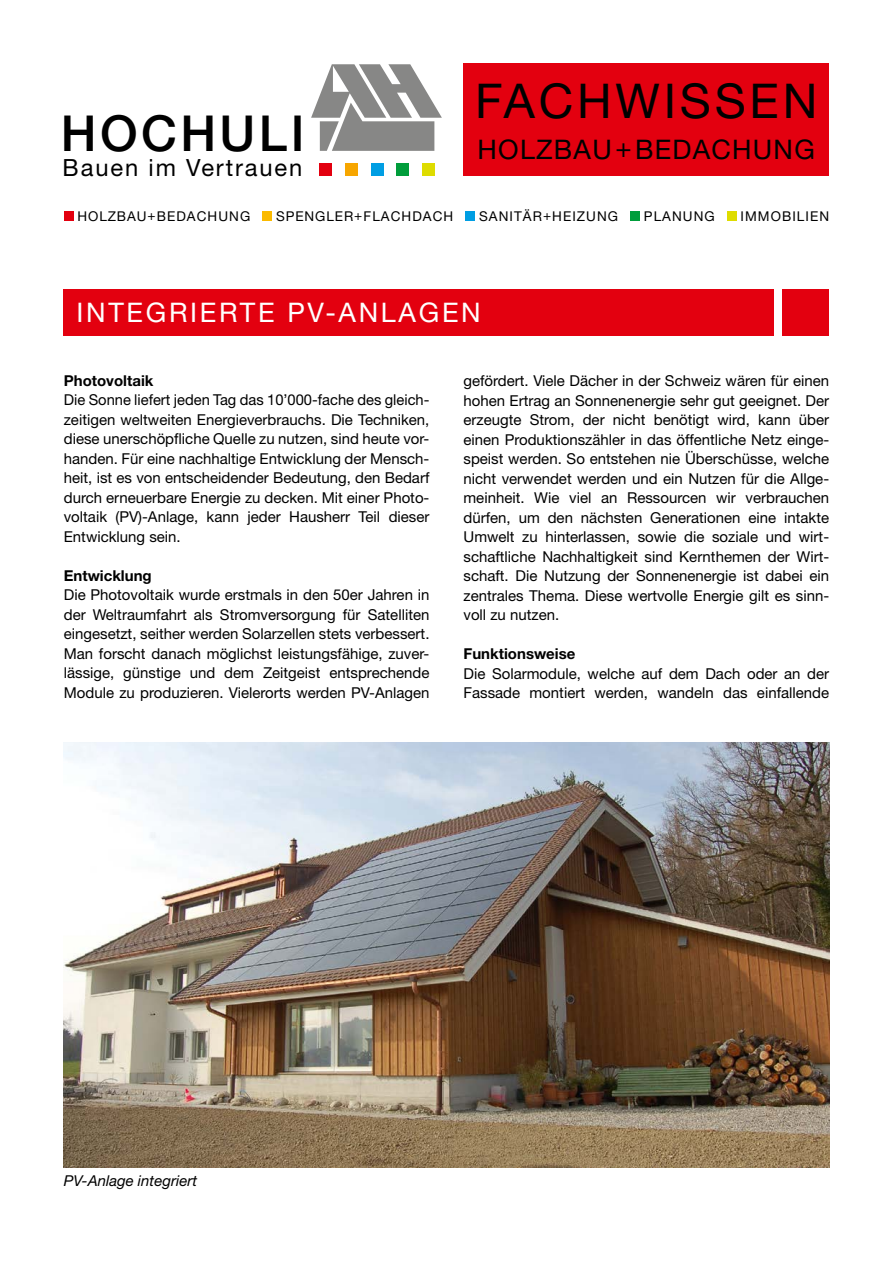
<style>
.page{position:relative;width:893px;height:1263px;background:#fff}
.page>*{position:absolute;margin:0;border:0;box-sizing:border-box;transform-origin:0 0}
.t1{font:500 49.65px "Helvetica Neue LT";letter-spacing:.07em;color:#000}
.t2{font:48px "Helvetica Neue LT";letter-spacing:.08em;color:#000}
.t3{font:27px "Helvetica Neue LT";letter-spacing:.1em;color:#fff}
.t4{font:27px "Helvetica Neue LT";letter-spacing:.045em;color:#000}
.t5{font:23.7px "Helvetica Neue LT";letter-spacing:.08em;color:#000}
.t6{font:15px/19.5px "Helvetica Neue";color:#000;text-align:justify}
.t7{font:700 15px "Helvetica Neue";color:#000}
.t8{font:italic 15px "Helvetica Neue";color:#000}
.t9{font:13.5px "Helvetica Neue LT";letter-spacing:.08em;color:#000}
</style>
<div class="page">
<img style="left:64px;top:742px;width:765px;height:425px">
<div style="left:64px;top:289px;width:710px;height:47px;background:#e3000f"></div>
<div style="left:782px;top:289px;width:47px;height:47px;background:#e3000f"></div>
<svg style="left:311px;top:64px;width:131px;height:87px"></svg>
<div style="left:320px;top:163px;width:12px;height:13px;background:#e3000f"></div>
<div style="left:422px;top:163px;width:12px;height:13px;background:#dedc00"></div>
<div style="left:397px;top:163px;width:12px;height:13px;background:#009d3b"></div>
<div style="left:345px;top:163px;width:13px;height:13px;background:#f7a600"></div>
<div style="left:371px;top:163px;width:12px;height:13px;background:#009ee3"></div>
<div style="left:64px;top:211px;width:10px;height:10px;background:#e3000f"></div>
<div style="left:262px;top:211px;width:10px;height:10px;background:#fbba00"></div>
<div style="left:465px;top:211px;width:10px;height:10px;background:#009ee3"></div>
<div style="left:630px;top:211px;width:10px;height:10px;background:#009d3b"></div>
<div style="left:727px;top:211px;width:10px;height:10px;background:#dedc00"></div>
<div style="left:463px;top:64px;width:366px;height:112px;background:#e3000f"></div>
<h1 class="t1" style="left:61px;top:103px;width:245px">HOCHULI</h1>
<h3 class="t5" style="left:63px;top:153px;width:241px">Bauen im Vertrauen</h3>
<h2 class="t2" style="left:475px;top:73px;width:344px">FACHWISSEN</h2>
<h3 class="t4" style="left:478px;top:133px;width:339px">HOLZBAU+BEDACHUNG</h3>
<p class="t9" style="left:77px;top:208px;width:174px">HOLZBAU+BEDACHUNG</p>
<p class="t9" style="left:276px;top:208px;width:179px">SPENGLER+FLACHDACH</p>
<p class="t9" style="left:479px;top:208px;width:141px">SANITÄR+HEIZUNG</p>
<p class="t9" style="left:644px;top:208px;width:72px">PLANUNG</p>
<p class="t9" style="left:740px;top:208px;width:90px">IMMOBILIEN</p>
<h3 class="t3" style="left:77px;top:296px;width:406px">INTEGRIERTE PV-ANLAGEN</h3>
<p class="t7" style="left:64px;top:371px;width:91px">Photovoltaik</p>
<p class="t6" style="left:64px;top:390px;width:367px">Die Sonne liefert jeden Tag das 10’000-fache des gleich&shy;zeitigen weltweiten Energieverbrauchs. Die Techniken, diese unerschöpfliche Quelle zu nutzen, sind heute vor&shy;handen. Für eine nachhaltige Entwicklung der Mensch&shy;heit, ist es von entscheidender Bedeutung, den Bedarf durch erneuerbare Energie zu decken. Mit einer Photo&shy;voltaik (PV)-Anlage, kann jeder Hausherr Teil dieser Entwicklung sein.</p>
<p class="t7" style="left:64px;top:566px;width:90px">Entwicklung</p>
<p class="t6" style="left:64px;top:585px;width:367px">Die Photovoltaik wurde erstmals in den 50er Jahren in der Weltraumfahrt als Stromversorgung für Satelliten eingesetzt, seither werden Solarzellen stets verbessert.<br>Man forscht danach möglichst leistungsfähige, zuver&shy;lässige, günstige und dem Zeitgeist entsprechende Module zu produzieren. Vielerorts werden PV-Anlagen</p>
<p class="t6" style="left:463px;top:371px;width:367px">gefördert. Viele Dächer in der Schweiz wären für einen hohen Ertrag an Sonnenenergie sehr gut geeignet. Der erzeugte Strom, der nicht benötigt wird, kann über einen Produktionszähler in das öffentliche Netz einge&shy;speist werden. So entstehen nie Überschüsse, welche nicht verwendet werden und ein Nutzen für die Allge&shy;meinheit. Wie viel an Ressourcen wir verbrauchen dürfen, um den nächsten Generationen eine intakte Umwelt zu hinterlassen, sowie die soziale und wirt&shy;schaftliche Nachhaltigkeit sind Kernthemen der Wirt&shy;schaft. Die Nutzung der Sonnenenergie ist dabei ein zentrales Thema. Diese wertvolle Energie gilt es sinn&shy;voll zu nutzen.</p>
<p class="t7" style="left:463px;top:644px;width:113px">Funktionsweise</p>
<p class="t6" style="left:463px;top:663px;width:367px">Die Solarmodule, welche auf dem Dach oder an der<br>Fassade montiert werden, wandeln das einfallende</p>
<p class="t8" style="left:64px;top:1171px;width:135px">PV-Anlage integriert</p>
</div>
